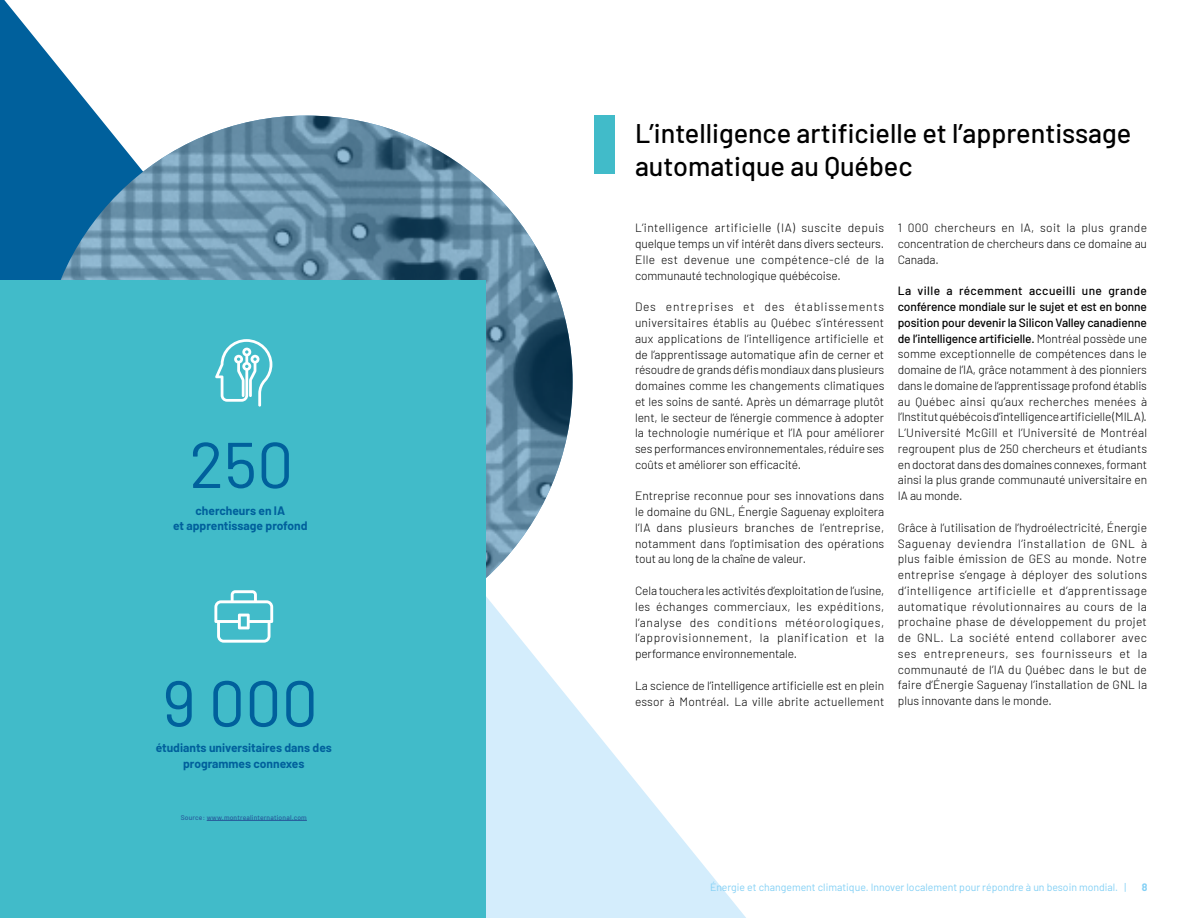
<style>
.page{position:relative;width:1188px;height:918px;background:#fff}
.page>*{position:absolute;margin:0;border:0;box-sizing:border-box;transform-origin:0 0}
.t1{font:64.5px "Barlow";color:#00609c}
.t2{font:500 27px/33px "Barlow";color:#000}
.t3{font:300 12px/15.8px "Barlow";letter-spacing:-.01em;color:#000;text-align:justify}
.t4{font:700 12px/15.8px "Barlow";color:#00609c;text-align:center}
.t5{font:10.5px "Barlow";color:#83d0f5}
.t6{font:700 10.5px "Barlow";color:#83d0f5}
.t7{font:500 6.75px "Barlow";letter-spacing:.025em;color:#275b9b}
.s1{font-weight:500}
</style>
<div class="page">
<svg style="left:486px;top:115px;width:260px;height:803px"></svg>
<svg style="left:0;top:0;width:320px;height:281px"></svg>
<img style="left:40px;top:116px;width:533px;height:532px">
<div style="left:0;top:281px;width:486px;height:637px;background:#41bbc9"></div>
<svg style="left:214px;top:590px;width:59px;height:53px"></svg>
<svg style="left:215px;top:339px;width:57px;height:68px"></svg>
<hr style="left:207px;top:820px;width:100px;height:1px;background:#275b9b">
<div style="left:594px;top:116px;width:21px;height:58px;background:#41bbc9"></div>
<h1 class="t1" style="left:189px;top:418px;width:106px">250</h1>
<p class="t4" style="left:173px;top:502px;width:136px">chercheurs en IA<br>et apprentissage profond</p>
<h1 class="t1" style="left:162px;top:657px;width:157px">9 000</h1>
<p class="t4" style="left:156px;top:739px;width:178px">étudiants universitaires dans des programmes connexes</p>
<p class="t7" style="left:181px;top:813px;width:128px">Source: www.montrealinternational.com</p>
<h2 class="t2" style="left:635px;top:114px;width:498px">L’intelligence artificielle et l’apprentissage automatique au Québec</h2>
<p class="t3" style="left:635px;top:219px;width:251px">L’intelligence artificielle (IA) suscite depuis quelque temps un vif intérêt dans divers secteurs.<br>Elle est devenue une compétence-clé de la communauté technologique québécoise.</p>
<p class="t3" style="left:635px;top:298px;width:251px">Des entreprises et des établissements universitaires établis au Québec s’intéressent aux applications de l’intelligence artificielle et de l’apprentissage automatique afin de cerner et résoudre de grands défis mondiaux dans plusieurs domaines comme les changements climatiques et les soins de santé. Après un démarrage plutôt lent, le secteur de l’énergie commence à adopter la technologie numérique et l’IA pour améliorer ses performances environnementales, réduire ses coûts et améliorer son efficacité.</p>
<p class="t3" style="left:635px;top:487px;width:251px">Entreprise reconnue pour ses innovations dans le domaine du GNL, Énergie Saguenay exploitera l’IA dans plusieurs branches de l’entreprise, notamment dans l’optimisation des opérations tout au long de la chaîne de valeur.</p>
<p class="t3" style="left:635px;top:582px;width:251px">Cela touchera les activités d’exploitation de l’usine, les échanges commerciaux, les expéditions, l’analyse des conditions météorologiques, l’approvisionnement, la planification et la performance environnementale.</p>
<p class="t3" style="left:635px;top:677px;width:251px">La science de l’intelligence artificielle est en plein essor à Montréal. La ville abrite actuellement</p>
<p class="t3" style="left:898px;top:219px;width:251px">1 000 chercheurs en IA, soit la plus grande concentration de chercheurs dans ce domaine au Canada.</p>
<p class="t3" style="left:898px;top:282px;width:251px"><span class="s1">La ville a récemment accueilli une grande conférence mondiale sur le sujet et est en bonne position pour devenir la Silicon Valley canadienne de l’intelligence artificielle.</span> Montréal possède une somme exceptionnelle de compétences dans le domaine de l’IA, grâce notamment à des pionniers dans le domaine de l’apprentissage profond établis au Québec ainsi qu’aux recherches menées à l’Institut québécois d’intelligence artificielle (MILA).<br>L’Université McGill et l’Université de Montréal regroupent plus de 250 chercheurs et étudiants en doctorat dans des domaines connexes, formant ainsi la plus grande communauté universitaire en IA au monde.</p>
<p class="t3" style="left:898px;top:519px;width:251px">Grâce à l’utilisation de l’hydroélectricité, Énergie Saguenay deviendra l’installation de GNL à plus faible émission de GES au monde. Notre entreprise s’engage à déployer des solutions d’intelligence artificielle et d’apprentissage automatique révolutionnaires au cours de la prochaine phase de développement du projet de GNL. La société entend collaborer avec ses entrepreneurs, ses fournisseurs et la communauté de l’IA du Québec dans le but de faire d’Énergie Saguenay l’installation de GNL la plus innovante dans le monde.</p>
<p class="t5" style="left:710px;top:880px;width:418px">Énergie et changement climatique. Innover localement pour répondre à un besoin mondial. |</p>
<p class="t6" style="left:1142px;top:879px;width:7px">8</p>
</div>
